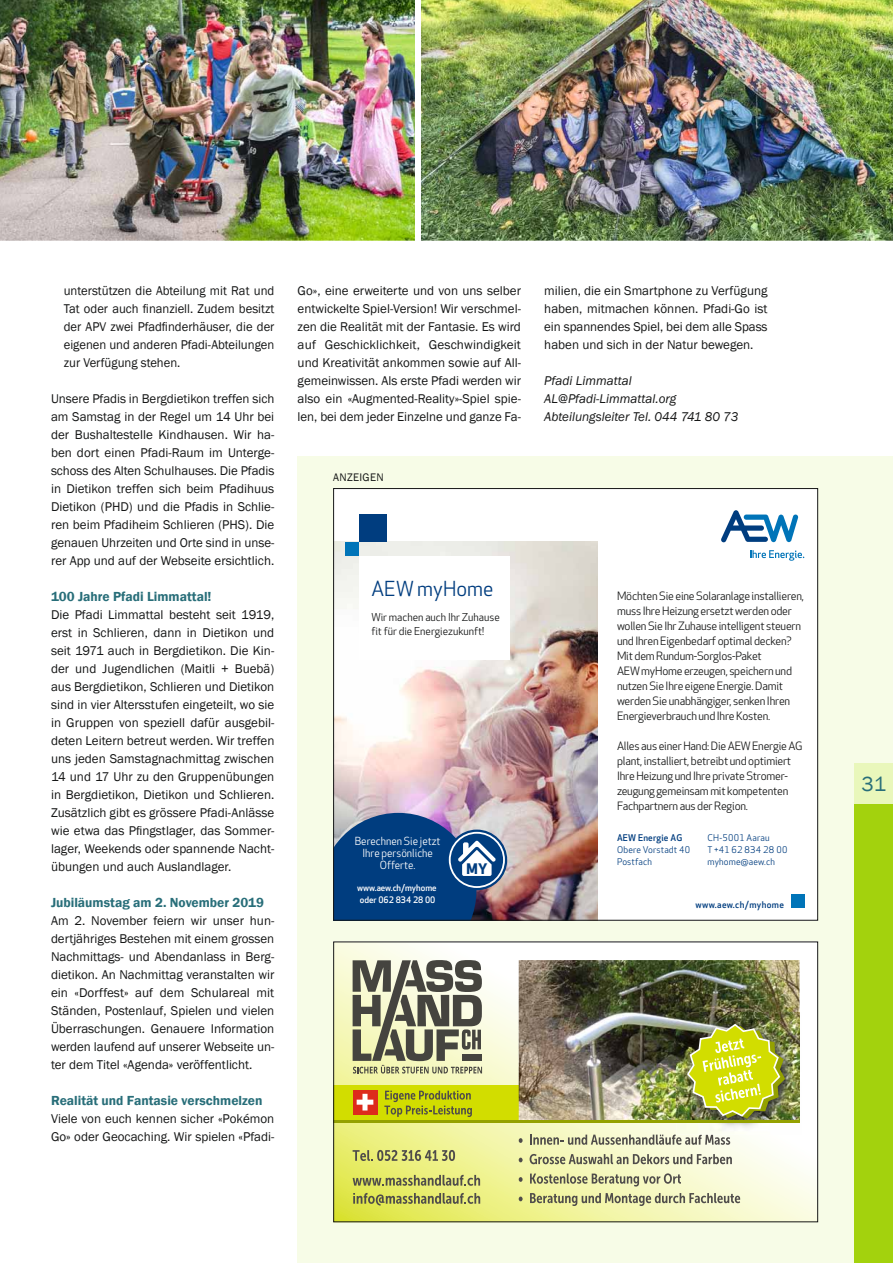
<style>
.page{position:relative;width:893px;height:1263px;background:#fff}
.page>*{position:absolute;margin:0;border:0;box-sizing:border-box;transform-origin:0 0}
.t1{font:21px "Franklin Gothic";color:#286e79}
.t2{font:20.25px "Apex New";letter-spacing:.005em;color:#003d7f}
.t3{font:700 14.25px "Apex New";color:#003d7f}
.t4{font:600 13.5px "Franklin Gothic";color:#286e79}
.t5{font:13.05px/18px "Franklin Gothic";color:#151616;text-align:justify}
.t6{font:italic 13.05px/18px "Franklin Gothic";color:#151616}
.t7{font:11.25px/15px "Apex New";letter-spacing:-.015em;color:#151616}
.t8{font:11.25px "Franklin Gothic";letter-spacing:.03em;color:#151616}
.t9{font:10.95px/12px "Apex New";color:#fff;text-align:center}
.t10{font:10.65px/14.5px "Apex New";color:#151616}
.t11{font:9px/12px "Apex New";letter-spacing:.02em;color:#003d7f}
.t12{font:500 9px "Apex New";letter-spacing:.03em;color:#003d7f}
.t13{font:500 8.7px/12px "Apex New";color:#fff;text-align:center}
</style>
<div class="page">
<img style="left:424px;top:0;width:469px;height:241px">
<div style="left:298px;top:457px;width:595px;height:806px;background:#f7fce7"></div>
<img style="left:0;top:0;width:424px;height:241px">
<div style="left:333px;top:488px;width:485px;height:433px;background:#fff"></div>
<img style="left:335px;top:542px;width:262px;height:377px">
<div style="left:345px;top:542px;width:14px;height:13px;background:#0074b8"></div>
<div style="left:359px;top:515px;width:27px;height:27px;background:#003d7f"></div>
<svg style="left:750px;top:550px;width:54px;height:11px"></svg>
<svg style="left:721px;top:510px;width:77px;height:32px"></svg>
<div style="left:359px;top:556px;width:151px;height:104px;background:#fff"></div>
<div style="left:791px;top:894px;width:13px;height:14px;background:#0074b8"></div>
<svg style="left:447px;top:829px;width:60px;height:61px"></svg>
<svg style="left:335px;top:813px;width:161px;height:106px;background:#28568c"></svg>
<svg style="left:335px;top:943px;width:481px;height:277px"></svg>
<div style="left:333px;top:1085px;width:186px;height:38px;background:#d2dd00"></div>
<svg style="left:353px;top:1150px;width:102px;height:11px"></svg>
<svg style="left:353px;top:1175px;width:127px;height:11px"></svg>
<svg style="left:353px;top:1193px;width:127px;height:12px;background:#adaf5b"></svg>
<svg style="left:353px;top:960px;width:129px;height:113px;background:#94947f"></svg>
<svg style="left:519px;top:1138px;width:4px;height:5px"></svg>
<svg style="left:530px;top:1134px;width:200px;height:11px"></svg>
<svg style="left:519px;top:1158px;width:4px;height:4px"></svg>
<svg style="left:530px;top:1154px;width:202px;height:10px;background:#b6b699"></svg>
<svg style="left:519px;top:1177px;width:4px;height:5px"></svg>
<svg style="left:530px;top:1173px;width:151px;height:13px;background:#c1c296"></svg>
<svg style="left:519px;top:1196px;width:4px;height:5px"></svg>
<svg style="left:530px;top:1193px;width:210px;height:13px;background:#c0c094"></svg>
<svg style="left:384px;top:1091px;width:88px;height:26px"></svg>
<div style="left:353px;top:1090px;width:25px;height:24px;background:#dd2b1c"></div>
<svg style="left:357px;top:1094px;width:16px;height:16px"></svg>
<img style="left:519px;top:960px;width:280px;height:160px">
<img style="left:676px;top:1012px;width:125px;height:122px">
<img style="left:676px;top:1012px;width:123px;height:108px">
<img style="left:686px;top:1023px;width:100px;height:97px">
<hr style="left:333px;top:1120px;width:466px;height:3px;background:#94a100">
<div style="left:333px;top:941px;width:485px;height:281px;border:1px solid #151616"></div>
<div style="left:855px;top:804px;width:38px;height:459px;background:#a3d20d"></div>
<div style="left:855px;top:763px;width:38px;height:41px;background:#e9f7bb"></div>
<p class="t5" style="left:64px;top:281px;width:212px">unterstützen die Abteilung mit Rat und Tat oder auch finanziell. Zudem besitzt der APV zwei Pfadfinderhäuser, die der eigenen und anderen Pfadi-Abteilungen zur Verfügung stehen.</p>
<p class="t5" style="left:51px;top:389px;width:225px">Unsere Pfadis in Bergdietikon treffen sich am Samstag in der Regel um 14 Uhr bei der Bushaltestelle Kindhausen. Wir ha&shy;ben dort einen Pfadi-Raum im Unterge&shy;schoss des Alten Schulhauses. Die Pfadis in Dietikon treffen sich beim Pfadihuus Dietikon (PHD) und die Pfadis in Schlie&shy;ren beim Pfadiheim Schlieren (PHS). Die genauen Uhrzeiten und Orte sind in unse&shy;rer App und auf der Webseite ersichtlich.</p>
<p class="t4" style="left:51px;top:588px;width:162px">100 Jahre Pfadi Limmattal!</p>
<p class="t5" style="left:51px;top:605px;width:225px">Die Pfadi Limmattal besteht seit 1919, erst in Schlieren, dann in Dietikon und seit 1971 auch in Bergdietikon. Die Kin&shy;der und Jugendlichen (Maitli + Buebä) aus Bergdietikon, Schlieren und Dietikon sind in vier Altersstufen eingeteilt, wo sie in Gruppen von speziell dafür ausgebil&shy;deten Leitern betreut werden. Wir treffen uns jeden Samstagnachmittag zwischen 14 und 17 Uhr zu den Gruppenü bungen in Bergdietikon, Dietikon und Schlieren.<br>Zusätzlich gibt es grössere Pfadi-Anlässe wie etwa das Pfingstlager, das Sommer&shy;lager, Weekends oder spannende Nacht&shy;übungen und auch Auslandlager.</p>
<p class="t4" style="left:51px;top:894px;width:214px">Jubiläumstag am 2. November 2019</p>
<p class="t5" style="left:51px;top:911px;width:225px">Am 2. November feiern wir unser hun&shy;dertjähriges Bestehen mit einem grossen Nachmittags- und Abendanlass in Berg&shy;dietikon. An Nachmittag veranstalten wir ein «Dorffest» auf dem Schulareal mit Ständen, Postenlauf, Spielen und vielen Überraschungen. Genauere Information werden laufend auf unserer Webseite un&shy;ter dem Titel «Agenda» veröffentlicht.</p>
<p class="t4" style="left:51px;top:1092px;width:213px">Realität und Fantasie verschmelzen</p>
<p class="t5" style="left:51px;top:1109px;width:225px">Viele von euch kennen sicher «Pokémon<br>Go» oder Geocaching. Wir spielen «Pfadi-</p>
<p class="t5" style="left:298px;top:281px;width:225px">Go», eine erweiterte und von uns selber entwickelte Spiel-Version! Wir verschmel&shy;zen die Realität mit der Fantasie. Es wird auf Geschicklichkeit, Geschwindigkeit und Kreativität ankommen sowie auf All&shy;gemeinwissen. Als erste Pfadi werden wir also ein «Augmented-Reality»-Spiel spie&shy;len, bei dem jeder Einzelne und ganze Fa-</p>
<p class="t5" style="left:544px;top:281px;width:225px">milien, die ein Smartphone zu Verfügung haben, mitmachen können. Pfadi-Go ist ein spannendes Spiel, bei dem alle Spass haben und sich in der Natur bewegen.</p>
<p class="t6" style="left:544px;top:371px;width:196px">Pfadi Limmattal<br>AL@Pfadi-Limmattal.org<br>Abteilungsleiter Tel. 044 741 80 73</p>
<p class="t8" style="left:333px;top:471px;width:52px">ANZEIGEN</p>
<h2 class="t2" style="left:371px;top:577px;width:124px">AEW myHome</h2>
<p class="t10" style="left:371px;top:610px;width:130px">Wir machen auch Ihr Zuhause fit für die Energiezukunft!</p>
<p class="t9" style="left:355px;top:836px;width:87px">Berechnen Sie jetzt<br>Ihre persönliche<br>Offerte.</p>
<p class="t13" style="left:357px;top:882px;width:81px">www.aew.ch/myhome oder 062 834 28 00</p>
<p class="t3" style="left:466px;top:860px;width:23px">MY</p>
<p class="t7" style="left:617px;top:589px;width:188px">Möchten Sie eine Solaranlage installieren, muss Ihre Heizung ersetzt werden oder wollen Sie Ihr Zuhause intelligent steuern und Ihren Eigenbedarf optimal decken?<br>Mit dem Rundum-Sorglos-Paket<br>AEW myHome erzeugen, speichern und nutzen Sie Ihre eigene Energie. Damit werden Sie unabhängiger, senken Ihren Energie verbrauch und Ihre Kosten.</p>
<p class="t7" style="left:617px;top:739px;width:187px">Alles aus einer Hand: Die AEW Energie AG plant, installiert, betreibt und optimiert Ihre Heizung und Ihre private Stromer&shy;zeugung gemeinsam mit kompetenten Fachpartnern aus der Region.</p>
<p class="t12" style="left:617px;top:833px;width:67px">AEW Energie AG</p>
<p class="t11" style="left:617px;top:844px;width:75px">Obere Vorstadt 40<br>Postfach</p>
<p class="t11" style="left:707px;top:832px;width:82px">CH-5001 Aarau<br>T +41 62 834 28 00 myhome@aew.ch</p>
<p class="t12" style="left:695px;top:899px;width:90px">www.aew.ch/myhome</p>
<h1 class="t1" style="left:862px;top:771px;width:26px">31</h1>
</div>
